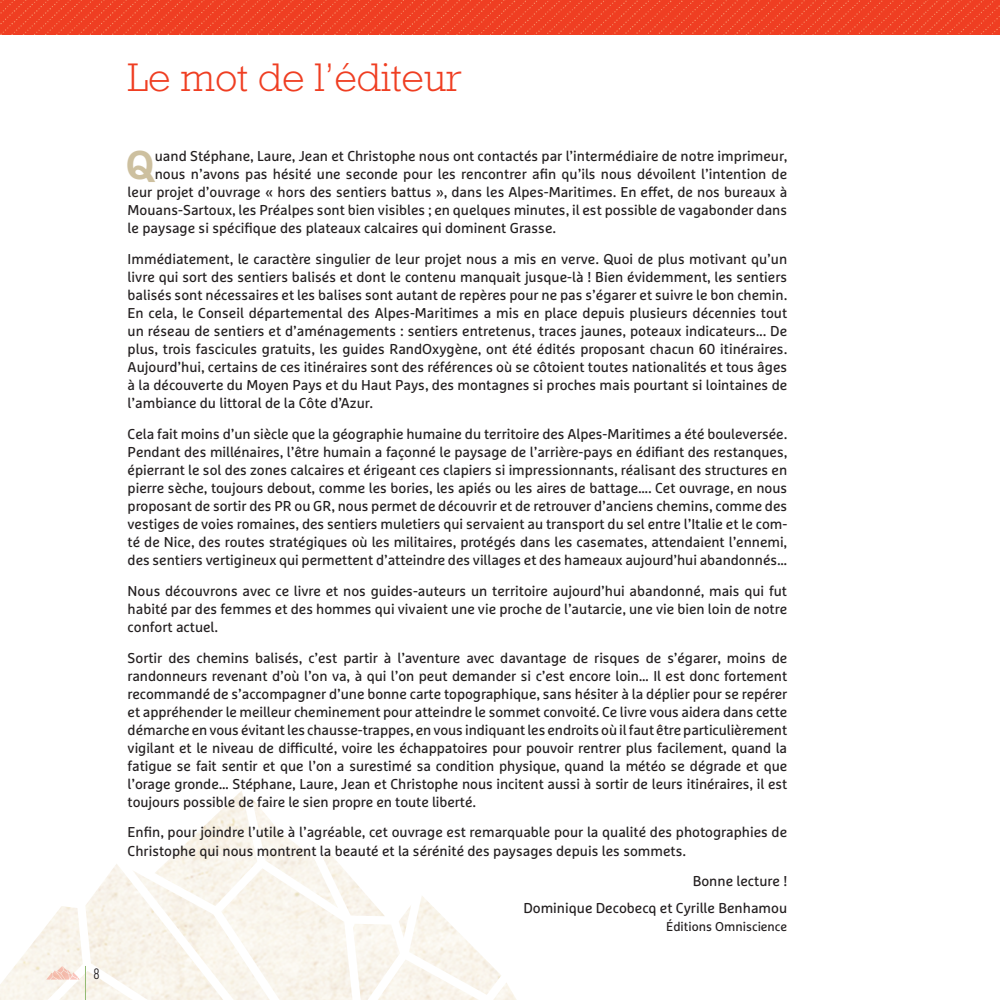
<style>
.page{position:relative;width:1000px;height:1000px;background:#fff}
.page>*{position:absolute;margin:0;border:0;box-sizing:border-box;transform-origin:0 0}
.t1{font:300 40.5px "Rockwell Std";color:#ef3e22}
.t2{font:700 40.05px "Marselis Pro";color:#cdc09f}
.t3{font:15px "Phenomena";color:#231f20}
.t4{font:14.25px/18px "Marselis Pro";color:#231f20;text-align:justify}
.t5{font:12.75px "Marselis Pro";color:#231f20}
</style>
<div class="page">
<img style="left:0;top:791px;width:516px;height:208px">
<img style="left:0;top:0;width:999px;height:34px">
<svg style="left:46px;top:965px;width:34px;height:14px"></svg>
<hr style="left:85px;top:965px;width:1px;height:34px;background:#93bb73">
<p class="t3" style="left:94px;top:964px;width:8px">8</p>
<h1 class="t1" style="left:128px;top:55px;width:336px">Le mot de l’éditeur</h1>
<h2 class="t2" style="left:126px;top:140px;width:30px">Q</h2>
<p class="t4" style="left:155px;top:147px;width:633px">uand Stéphane, Laure, Jean et Christophe nous ont contactés par l’intermédiaire de notre imprimeur,</p>
<p class="t4" style="left:155px;top:165px;width:634px">nous n’avons pas hésité une seconde pour les rencontrer afin qu’ils nous dévoilent l’intention de</p>
<p class="t4" style="left:128px;top:183px;width:661px">leur projet d’ouvrage « hors des sentiers battus », dans les Alpes-Maritimes. En effet, de nos bureaux à</p>
<p class="t4" style="left:128px;top:201px;width:661px">Mouans-Sartoux, les Préalpes sont bien visibles ; en quelques minutes, il est possible de vagabonder dans</p>
<p class="t4" style="left:128px;top:219px;width:430px">le paysage si spécifique des plateaux calcaires qui dominent Grasse.</p>
<p class="t4" style="left:128px;top:250px;width:661px">Immédiatement, le caractère singulier de leur projet nous a mis en verve. Quoi de plus motivant qu’un livre qui sort des sentiers balisés et dont le contenu manquait jusque-là ! Bien évidemment, les sentiers balisés sont nécessaires et les balises sont autant de repères pour ne pas s’égarer et suivre le bon chemin.<br>En cela, le Conseil départemental des Alpes-Maritimes a mis en place depuis plusieurs décennies tout un réseau de sentiers et d’aménagements : sentiers entretenus, traces jaunes, poteaux indicateurs... De plus, trois fascicules gratuits, les guides RandOxygène, ont été édités proposant chacun 60 itinéraires.<br>Aujourd’hui, certains de ces itinéraires sont des références où se côtoient toutes nationalités et tous âges à la découverte du Moyen Pays et du Haut Pays, des montagnes si proches mais pourtant si lointaines de l’ambiance du littoral de la Côte d’Azur.</p>
<p class="t4" style="left:128px;top:424px;width:661px">Cela fait moins d’un siècle que la géographie humaine du territoire des Alpes-Maritimes a été bouleversée.<br>Pendant des millénaires, l’être humain a façonné le paysage de l’arrière-pays en édifiant des restanques, épierrant le sol des zones calcaires et érigeant ces clapiers si impressionnants, réalisant des structures en pierre sèche, toujours debout, comme les bories, les apiés ou les aires de battage…. Cet ouvrage, en nous proposant de sortir des PR ou GR, nous permet de découvrir et de retrouver d’anciens chemins, comme des vestiges de voies romaines, des sentiers muletiers qui servaient au transport du sel entre l’Italie et le com&shy;té de Nice, des routes stratégiques où les militaires, protégés dans les casemates, attendaient l’ennemi, des sentiers vertigineux qui permettent d’atteindre des villages et des hameaux aujourd’hui abandonnés…</p>
<p class="t4" style="left:128px;top:581px;width:661px">Nous découvrons avec ce livre et nos guides-auteurs un territoire aujourd’hui abandonné, mais qui fut habité par des femmes et des hommes qui vivaient une vie proche de l’autarcie, une vie bien loin de notre confort actuel.</p>
<p class="t4" style="left:128px;top:648px;width:661px">Sortir des chemins balisés, c’est partir à l’aventure avec davantage de risques de s’égarer, moins de randonneurs revenant d’où l’on va, à qui l’on peut demander si c’est encore loin… Il est donc fortement recommandé de s’accompagner d’une bonne carte topographique, sans hésiter à la déplier pour se repérer et appréhender le meilleur cheminement pour atteindre le sommet convoité. Ce livre vous aidera dans cette démarche en vous évitant les chausse-trappes, en vous indiquant les endroits où il faut être particulièrement vigilant et le niveau de difficulté, voire les échappatoires pour pouvoir rentrer plus facilement, quand la fatigue se fait sentir et que l’on a surestimé sa condition physique, quand la météo se dégrade et que l’orage gronde… Stéphane, Laure, Jean et Christophe nous incitent aussi à sortir de leurs itinéraires, il est toujours possible de faire le sien propre en toute liberté.</p>
<p class="t4" style="left:128px;top:823px;width:661px">Enfin, pour joindre l’utile à l’agréable, cet ouvrage est remarquable pour la qualité des photographies de<br>Christophe qui nous montrent la beauté et la sérénité des paysages depuis les sommets.</p>
<p class="t4" style="left:523px;top:867px;width:265px;line-height:26.5px;text-align:right">Bonne lecture !<br>Dominique Decobecq et Cyrille Benhamou</p>
<p class="t5" style="left:666px;top:918px;width:122px">Éditions Omniscience</p>
</div>
